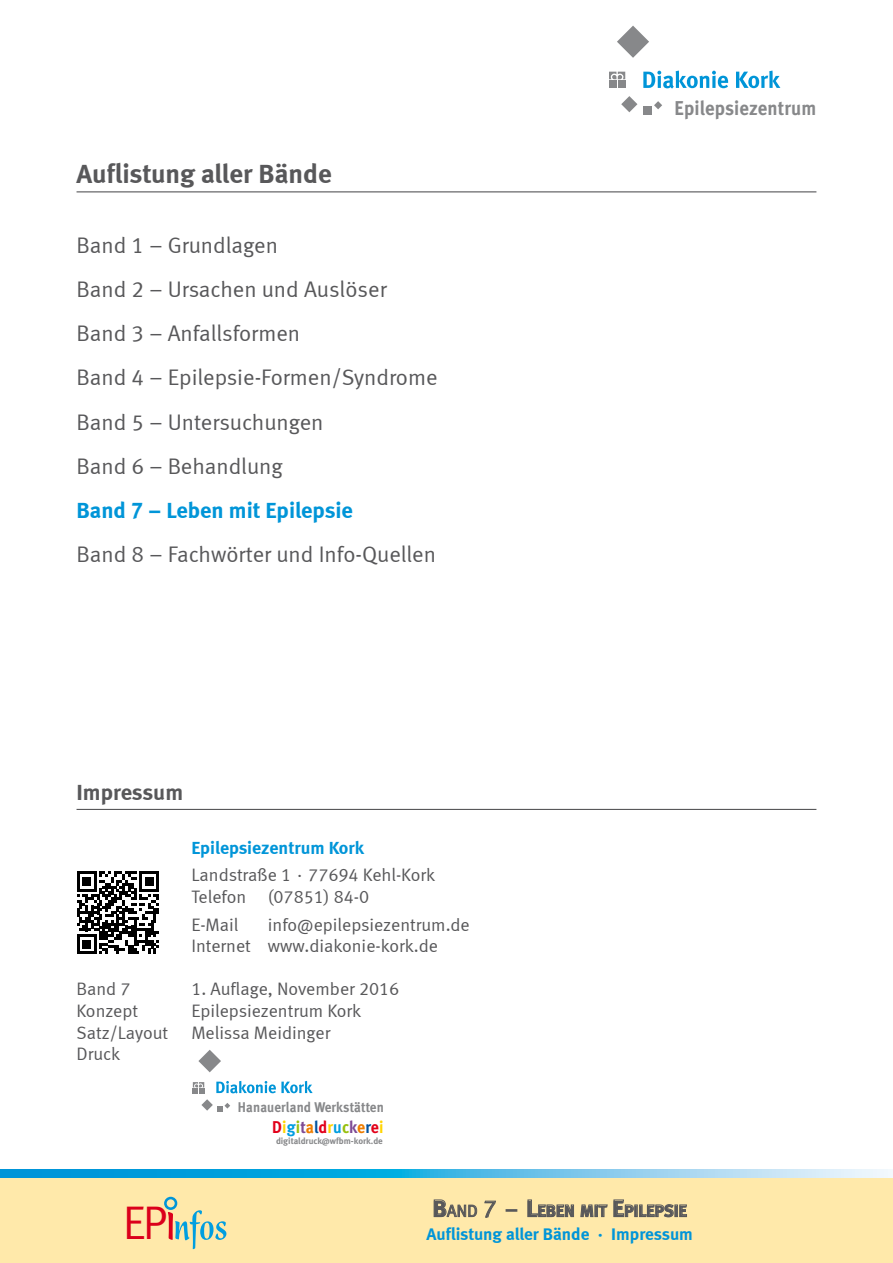
<style>
.page{position:relative;width:893px;height:1263px;background:#fff}
.page>*{position:absolute;margin:0;border:0;box-sizing:border-box;transform-origin:0 0}
.t1{font:47.1px "Meta Normal LF";color:#db001b;scale:.94 1}
.t2{font:700 27px "Meta Normal LF";letter-spacing:-.005em;color:#58585a}
.t3{font:22.5px/44.2px "Meta Normal LF";color:#58585a}
.t4{font:700 22.5px "Meta Normal LF";color:#0095d8}
.t5{font:700 22.5px "Meta Normal LF";letter-spacing:-.005em;color:#58585a}
.t6{font:700 19.95px "Meta Normal LF";letter-spacing:.01em;color:#87888a;scale:.94 1}
.t7{font:18px/21.6px "Meta Normal LF";color:#58585a}
.t8{font:700 18px "Meta Normal LF";color:#0095d8}
.t9{font:700 17.25px "Meta Normal LF";letter-spacing:-.005em;color:#0095d8}
.t10{font:700 17.1px "Meta Normal LF";letter-spacing:.01em;color:#e2001a;scale:.94 1}
.t11{font:700 16.8px "Meta Normal LF";color:#58585a}
.t12{font:700 14.1px "Meta Normal LF";letter-spacing:.01em;color:#87888a;scale:.94 1}
.t13{font:700 9px "Meta Normal LF";letter-spacing:-.005em;color:#87888a}
.s1{color:#ffd400}
.s2{color:#009ee0}
.s3{color:#97bf0d}
.s4{color:#7e4a94}
.s5{color:#ee7d00}
.s6{color:#00529e}
.s7{font-size:24px}
.s8{font-weight:400}
.s9{font-weight:400;font-size:24px}
</style>
<div class="page">
<svg style="left:643px;top:71px;width:85px;height:18px"></svg>
<svg style="left:736px;top:71px;width:44px;height:17px"></svg>
<svg style="left:617px;top:26px;width:32px;height:32px"></svg>
<svg style="left:621px;top:96px;width:16px;height:16px"></svg>
<div style="left:643px;top:107px;width:8px;height:8px;background:#87888a"></div>
<svg style="left:654px;top:101px;width:8px;height:8px"></svg>
<div style="left:618px;top:81px;width:7px;height:7px;background:#87888a"></div>
<div style="left:609px;top:81px;width:7px;height:7px;background:#87888a"></div>
<svg style="left:609px;top:72px;width:16px;height:7px"></svg>
<div style="left:0;top:1178px;width:893px;height:85px;background:#ffe9aa"></div>
<svg style="left:0;top:1169px;width:893px;height:9px;background:#51bbe6"></svg>
<div style="left:164px;top:1197px;width:13px;height:13px;border:3px solid #0095d8;border-radius:50%"></div>
<svg style="left:168px;top:1210px;width:58px;height:39px"></svg>
<svg style="left:433px;top:1199px;width:44px;height:19px"></svg>
<svg style="left:484px;top:1200px;width:12px;height:18px"></svg>
<svg style="left:527px;top:1199px;width:47px;height:18px"></svg>
<svg style="left:580px;top:1199px;width:107px;height:18px"></svg>
<hr style="left:77px;top:191px;width:739px;height:1px;background:#58585a">
<svg style="left:77px;top:871px;width:82px;height:83px"></svg>
<hr style="left:77px;top:809px;width:739px;height:1px;background:#58585a">
<svg style="left:216px;top:1081px;width:97px;height:12px"></svg>
<svg style="left:198px;top:1050px;width:23px;height:22px"></svg>
<svg style="left:201px;top:1099px;width:29px;height:13px"></svg>
<svg style="left:193px;top:1082px;width:11px;height:11px"></svg>
<h2 class="t2" style="left:77px;top:157px;width:257px">Auflistung aller Bände</h2>
<p class="t3" style="left:77px;top:222px;width:363px">Band 1 – Grundlagen<br>Band 2 – Ursachen und Auslöser<br>Band 3 – Anfallsformen<br>Band 4 – Epilepsie-Formen/Syndrome<br>Band 5 – Untersuchungen<br>Band 6 – Behandlung</p>
<p class="t4" style="left:77px;top:497px;width:278px">Band 7 – Leben mit Epilepsie</p>
<p class="t3" style="left:77px;top:532px;width:361px">Band 8 – Fachwörter und Info-Quellen</p>
<p class="t5" style="left:77px;top:779px;width:108px">Impressum</p>
<p class="t8" style="left:191px;top:837px;width:174px">Epilepsiezentrum Kork</p>
<p class="t7" style="left:191px;top:864px;width:245px">Landstraße 1 · 77694 Kehl-Kork<br>Telefon (07851) 84-0</p>
<p class="t7" style="left:191px;top:913px;width:49px">E-Mail</p>
<p class="t7" style="left:191px;top:913px;width:280px;text-indent:77px">info@epilepsiezentrum.de<br>Internet www.diakonie-kork.de</p>
<p class="t7" style="left:77px;top:978px;width:56px">Band 7</p>
<p class="t7" style="left:191px;top:978px;width:210px">1. Auflage, November 2016</p>
<p class="t7" style="left:77px;top:1000px;width:63px">Konzept</p>
<p class="t7" style="left:191px;top:1000px;width:171px">Epilepsiezentrum Kork</p>
<p class="t7" style="left:77px;top:1021px;width:93px">Satz/Layout</p>
<p class="t7" style="left:191px;top:1021px;width:141px">Melissa Meidinger</p>
<p class="t7" style="left:77px;top:1043px;width:45px">Druck</p>
<p class="t12" style="left:238px;top:1099px;width:157px">Hanauerland Werkstätten</p>
<p class="t10" style="left:272px;top:1117px;width:120px">D<span class="s1">i</span><span class="s2">g</span><span class="s3">i</span><span class="s4">t</span><span class="s5">a</span><span class="s6">l</span>d<span class="s1">r</span><span class="s2">u</span><span class="s3">c</span><span class="s4">k</span><span class="s5">e</span><span class="s6">r</span>e<span class="s1">i</span></p>
<p class="t13" style="left:276px;top:1135px;width:108px">digitaldruck@wfbm-kork.de</p>
<p class="t6" style="left:675px;top:96px;width:152px">Epilepsiezentrum</p>
<h1 class="t1" style="left:123px;top:1196px;width:48px">EP</h1>
<p class="t11" style="left:432px;top:1201px;width:256px"><span class="s7">B</span><span class="s8">and</span> <span class="s9">7</span> <span class="s7">–</span> <span class="s7">L</span>EBEN MIT <span class="s7">E</span>PILEPSIE</p>
<p class="t9" style="left:426px;top:1223px;width:268px">Auflistung aller Bände · Impressum</p>
</div>
